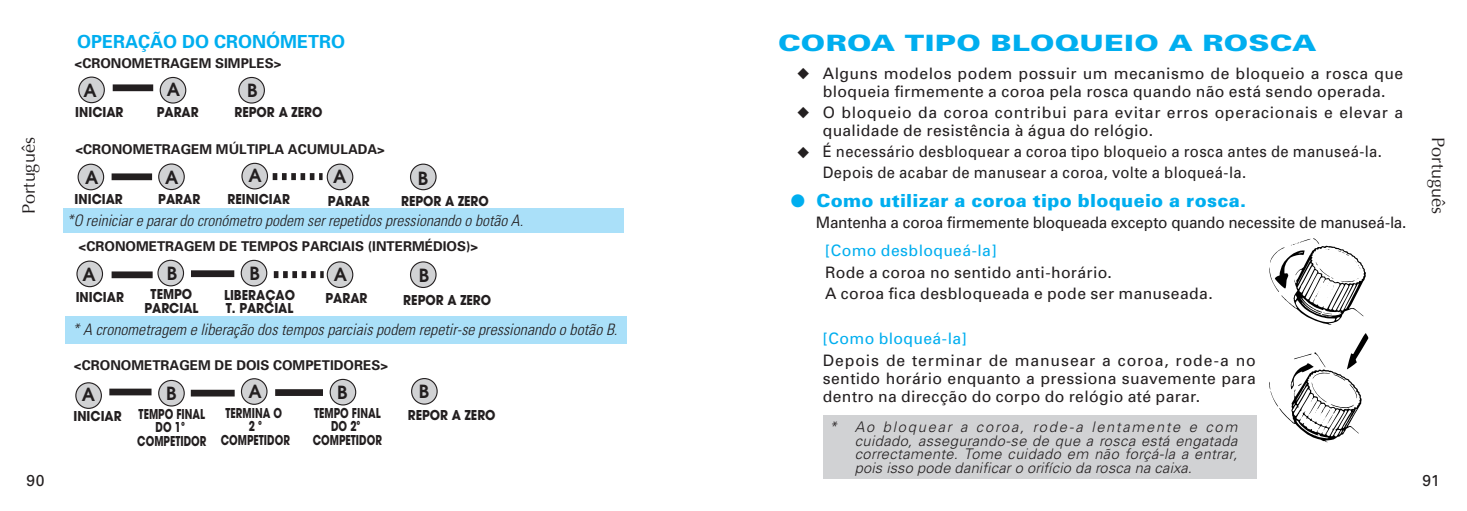
<style>
.page{position:relative;width:1467px;height:511px;background:#fff}
.page>*{position:absolute;margin:0;border:0;box-sizing:border-box;transform-origin:0 0}
.t1{font:900 22.5px "Univers";letter-spacing:.01em;color:#00aeef;scale:1.3 1}
.t2{font:900 18px "Univers";letter-spacing:.02em;color:#00aeef}
.t3{font:700 18px "Univers";color:#00aeef}
.t4{font:18px "Optima";letter-spacing:.005em;color:#231f20}
.t5{font:600 18px "Avant Garde";color:#231f20}
.t6{font:15.75px/18px "Univers";letter-spacing:.025em;color:#231f20}
.t7{font:italic 300 condensed 15.75px "Univers";color:#231f20}
.t8{font:15.75px/21.2px "Univers";letter-spacing:.025em;color:#231f20;scale:.94 1}
.t9{font:15.75px "Univers";letter-spacing:-.015em;color:#231f20}
.t10{font:15.75px "Univers";letter-spacing:.025em;color:#00aeef}
.t11{font:italic 300 14.62px/13.5px "Univers";letter-spacing:.015em;color:#231f20;text-align:justify}
.t12{font:700 13.5px "Univers";color:#231f20}
.t13{font:700 13.5px/13.5px "Avant Garde";color:#231f20;text-align:center;scale:.9 1}
.t14{font:700 13.5px/13.5px "Avant Garde";color:#231f20;text-align:center;scale:.75 1}
</style>
<div class="page">
<svg style="left:1269px;top:238px;width:97px;height:86px"></svg>
<svg style="left:1269px;top:333px;width:99px;height:109px"></svg>
<div style="left:823px;top:415px;width:434px;height:63px;background:#d1d2d4"></div>
<div style="left:64px;top:208px;width:560px;height:25px;background:#aae0f9"></div>
<div style="left:65px;top:316px;width:561px;height:27px;background:#aae0f9"></div>
<div style="left:160px;top:77px;width:26px;height:26px;background:#d1d2d4;border-radius:50%"></div>
<div style="left:160px;top:77px;width:26px;height:26px;border:1px solid #231f20;border-radius:50%"></div>
<div style="left:239px;top:77px;width:25px;height:26px;background:#d1d2d4;border-radius:50%"></div>
<div style="left:238px;top:77px;width:27px;height:26px;border:1px solid #231f20;border-radius:50%"></div>
<div style="left:79px;top:77px;width:25px;height:26px;background:#d1d2d4;border-radius:50%"></div>
<div style="left:78px;top:76px;width:27px;height:27px;border:1px solid #231f20;border-radius:50%"></div>
<div style="left:78px;top:164px;width:26px;height:25px;background:#d1d2d4;border-radius:50%"></div>
<div style="left:78px;top:163px;width:26px;height:27px;border:1px solid #231f20;border-radius:50%"></div>
<div style="left:77px;top:261px;width:26px;height:25px;background:#d1d2d4;border-radius:50%"></div>
<div style="left:76px;top:260px;width:27px;height:27px;border:1px solid #231f20;border-radius:50%"></div>
<div style="left:76px;top:382px;width:25px;height:26px;background:#d1d2d4;border-radius:50%"></div>
<div style="left:75px;top:382px;width:27px;height:26px;border:1px solid #231f20;border-radius:50%"></div>
<div style="left:159px;top:164px;width:25px;height:25px;background:#d1d2d4;border-radius:50%"></div>
<div style="left:158px;top:163px;width:27px;height:27px;border:1px solid #231f20;border-radius:50%"></div>
<div style="left:242px;top:163px;width:25px;height:26px;background:#d1d2d4;border-radius:50%"></div>
<div style="left:241px;top:163px;width:27px;height:26px;border:1px solid #231f20;border-radius:50%"></div>
<div style="left:327px;top:164px;width:26px;height:25px;background:#d1d2d4;border-radius:50%"></div>
<div style="left:327px;top:163px;width:26px;height:27px;border:1px solid #231f20;border-radius:50%"></div>
<div style="left:411px;top:164px;width:25px;height:25px;background:#d1d2d4;border-radius:50%"></div>
<div style="left:410px;top:163px;width:27px;height:27px;border:1px solid #231f20;border-radius:50%"></div>
<svg style="left:273px;top:173px;width:50px;height:7px"></svg>
<div style="left:158px;top:260px;width:26px;height:25px;background:#d1d2d4;border-radius:50%"></div>
<div style="left:157px;top:259px;width:27px;height:27px;border:1px solid #231f20;border-radius:50%"></div>
<div style="left:241px;top:260px;width:26px;height:25px;background:#d1d2d4;border-radius:50%"></div>
<div style="left:241px;top:259px;width:26px;height:27px;border:1px solid #231f20;border-radius:50%"></div>
<div style="left:327px;top:262px;width:26px;height:25px;background:#d1d2d4;border-radius:50%"></div>
<div style="left:327px;top:261px;width:26px;height:27px;border:1px solid #231f20;border-radius:50%"></div>
<div style="left:411px;top:262px;width:25px;height:25px;background:#d1d2d4;border-radius:50%"></div>
<div style="left:410px;top:261px;width:27px;height:27px;border:1px solid #231f20;border-radius:50%"></div>
<svg style="left:274px;top:271px;width:50px;height:7px"></svg>
<div style="left:191px;top:270px;width:43px;height:7px;background:#231f20"></div>
<div style="left:159px;top:380px;width:25px;height:25px;background:#d1d2d4;border-radius:50%"></div>
<div style="left:158px;top:379px;width:27px;height:27px;border:1px solid #231f20;border-radius:50%"></div>
<div style="left:241px;top:378px;width:26px;height:26px;background:#d1d2d4;border-radius:50%"></div>
<div style="left:241px;top:378px;width:27px;height:26px;border:1px solid #231f20;border-radius:50%"></div>
<div style="left:330px;top:379px;width:26px;height:25px;background:#d1d2d4;border-radius:50%"></div>
<div style="left:330px;top:378px;width:26px;height:27px;border:1px solid #231f20;border-radius:50%"></div>
<div style="left:412px;top:378px;width:25px;height:26px;background:#d1d2d4;border-radius:50%"></div>
<div style="left:411px;top:377px;width:27px;height:27px;border:1px solid #231f20;border-radius:50%"></div>
<div style="left:191px;top:389px;width:44px;height:7px;background:#231f20"></div>
<div style="left:275px;top:389px;width:48px;height:6px;background:#231f20"></div>
<div style="left:113px;top:84px;width:40px;height:7px;background:#231f20"></div>
<div style="left:112px;top:173px;width:40px;height:7px;background:#231f20"></div>
<div style="left:112px;top:271px;width:41px;height:7px;background:#231f20"></div>
<div style="left:109px;top:388px;width:43px;height:7px;background:#231f20"></div>
<p class="t4" style="left:18px;top:214px;width:79px;rotate:-90deg">Português</p>
<p class="t6" style="left:27px;top:471px;width:20px">90</p>
<p class="t3" style="left:77px;top:31px;width:270px">OPERAÇÃO DO CRONÓMETRO</p>
<p class="t12" style="left:75px;top:55px;width:209px">&lt;CRONOMETRAGEM SIMPLES&gt;</p>
<p class="t5" style="left:84px;top:79px;width:15px">A</p>
<p class="t5" style="left:167px;top:78px;width:15px">A</p>
<p class="t5" style="left:247px;top:79px;width:12px">B</p>
<p class="t13" style="left:75px;top:105px;width:55px">INICIAR</p>
<p class="t13" style="left:157px;top:105px;width:48px">PARAR</p>
<p class="t13" style="left:235px;top:105px;width:99px">REPOR A ZERO</p>
<p class="t12" style="left:75px;top:141px;width:311px">&lt;CRONOMETRAGEM MÚLTIPLA ACUMULADA&gt;</p>
<p class="t5" style="left:85px;top:165px;width:15px">A</p>
<p class="t5" style="left:165px;top:165px;width:15px">A</p>
<p class="t5" style="left:248px;top:163px;width:15px">A</p>
<p class="t5" style="left:333px;top:165px;width:15px">A</p>
<p class="t5" style="left:418px;top:166px;width:12px">B</p>
<p class="t13" style="left:75px;top:192px;width:55px">INICIAR</p>
<p class="t13" style="left:158px;top:192px;width:48px">PARAR</p>
<p class="t13" style="left:227px;top:192px;width:71px">REINICIAR</p>
<p class="t13" style="left:328px;top:194px;width:48px">PARAR</p>
<p class="t13" style="left:401px;top:194px;width:99px">REPOR A ZERO</p>
<p class="t7" style="left:67px;top:211px;width:458px">*O reiniciar e parar do cronómetro podem ser repetidos pressionando o botão A.</p>
<p class="t12" style="left:79px;top:238px;width:401px">&lt;CRONOMETRAGEM DE TEMPOS PARCIAIS (INTERMÉDIOS)&gt;</p>
<p class="t5" style="left:82px;top:262px;width:15px">A</p>
<p class="t13" style="left:76px;top:290px;width:55px">INICIAR</p>
<p class="t5" style="left:167px;top:262px;width:12px">B</p>
<p class="t5" style="left:249px;top:261px;width:12px">B</p>
<p class="t5" style="left:419px;top:263px;width:12px">B</p>
<p class="t5" style="left:334px;top:262px;width:15px">A</p>
<p class="t13" style="left:144px;top:287px;width:62px">TEMPO<br>PARCIAL</p>
<p class="t13" style="left:224px;top:288px;width:80px;text-align:left">LIBERAÇAO<br>T. PARCIAL</p>
<p class="t13" style="left:325px;top:291px;width:48px">PARAR</p>
<p class="t13" style="left:403px;top:293px;width:99px">REPOR A ZERO</p>
<p class="t7" style="left:73px;top:319px;width:546px">* A cronometragem e liberação dos tempos parciais podem repetir-se pressionando o botão B.</p>
<p class="t12" style="left:74px;top:357px;width:316px">&lt;CRONOMETRAGEM DE DOIS COMPETIDORES&gt;</p>
<p class="t5" style="left:82px;top:383px;width:15px">A</p>
<p class="t5" style="left:166px;top:381px;width:12px">B</p>
<p class="t5" style="left:248px;top:379px;width:15px">A</p>
<p class="t5" style="left:337px;top:380px;width:12px">B</p>
<p class="t5" style="left:419px;top:379px;width:12px">B</p>
<p class="t14" style="left:137px;top:407px;width:94px">TEMPO FINAL<br>DO 1º<br>COMPETIDOR</p>
<p class="t14" style="left:221px;top:405px;width:94px">TERMINA O<br>2 º<br>COMPETIDOR</p>
<p class="t13" style="left:73px;top:409px;width:55px">INICIAR</p>
<p class="t14" style="left:313px;top:405px;width:94px">TEMPO FINAL<br>DO 2º<br>COMPETIDOR</p>
<p class="t13" style="left:408px;top:408px;width:99px">REPOR A ZERO</p>
<h1 class="t1" style="left:778px;top:29px;width:416px">COROA TIPO BLOQUEIO A ROSCA</h1>
<p class="t6" style="left:797px;top:64px;width:607px;text-align:center">◆ Alguns modelos podem possuir um mecanismo de bloqueio a rosca que bloqueia firmemente a coroa pela rosca quando não está sendo operada.</p>
<p class="t6" style="left:823px;top:103px;width:582px;text-indent:-26px">◆ O bloqueio da coroa contribui para evitar erros operacionais e elevar a qualidade de resistência à água do relógio.</p>
<p class="t8" style="left:823px;top:141px;width:596px;text-indent:-26px">◆ É necessário desbloquear a coroa tipo bloqueio a rosca antes de manuseá-la.<br>Depois de acabar de manusear a coroa, volte a bloqueá-la.</p>
<p class="t2" style="left:791px;top:189px;width:457px">● Como utilizar a coroa tipo bloqueio a rosca.</p>
<p class="t9" style="left:816px;top:213px;width:592px">Mantenha a coroa firmemente bloqueada excepto quando necessite de manuseá-la.</p>
<p class="t10" style="left:825px;top:241px;width:173px">[Como desbloqueá-la]</p>
<p class="t6" style="left:825px;top:261px;width:389px;line-height:21.2px">Rode a coroa no sentido anti-horário.<br>A coroa fica desbloqueada e pode ser manuseada.</p>
<p class="t10" style="left:823px;top:329px;width:146px">[Como bloqueá-la]</p>
<p class="t6" style="left:823px;top:351px;width:435px;text-align:justify">Depois de terminar de manusear a coroa, rode-a no sentido horário enquanto a pressiona suavemente para dentro na direcção do corpo do relógio até parar.</p>
<p class="t11" style="left:855px;top:420px;width:384px;text-indent:-26px">* Ao bloquear a coroa, rode-a lentamente e com cuidado, assegurando-se de que a rosca está engatada correctamente. Tome cuidado em não forçá-la a entrar, pois isso pode danificar o orifício da rosca na caixa.</p>
<p class="t4" style="left:1449px;top:137px;width:79px;rotate:90deg">Português</p>
<p class="t6" style="left:1422px;top:471px;width:19px">91</p>
</div>
